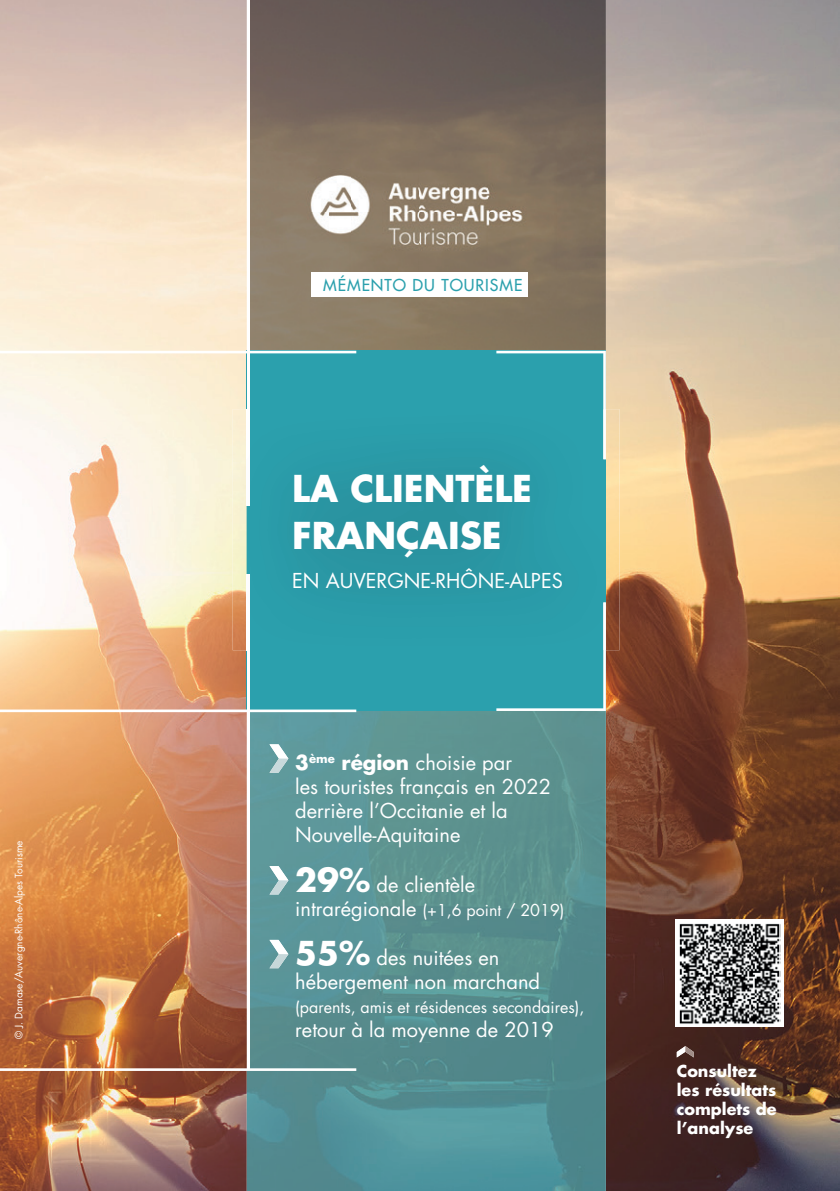
<style>
.page{position:relative;width:840px;height:1191px;background:#fff}
.page>*{position:absolute;margin:0;border:0;box-sizing:border-box;transform-origin:0 0}
.t1{font:700 36px/47.2px "Futura Std";color:#fff}
.t2{font:20px/24px "Futura Std";color:#fff}
.t3{font:16px "Futura Std";color:#fff}
.t4{font:700 16px/19.2px "Futura Std";color:#fff}
.t5{font:500 16px "Futura Std";letter-spacing:.06em;color:#2ba0ad}
.t6{font:10px "Futura Std";color:#fff}
.s1{font-weight:700}
.s2{font-weight:700;font-size:32px}
.s3{font-size:20px}
</style>
<div class="page">
<img style="left:0;top:0;width:839px;height:1191px">
<img style="left:247px;top:711px;width:358px;height:480px">
<img style="left:249px;top:0;width:356px;height:351px">
<div style="left:247px;top:351px;width:358px;height:360px;background:#2ba0ad"></div>
<hr style="left:0;top:709px;width:356px;height:3px;background:#fff">
<hr style="left:0;top:1068px;width:356px;height:3px;background:#fff">
<hr style="left:0;top:351px;width:356px;height:2px;background:#fff">
<hr style="left:247px;top:0;width:2px;height:506px;background:#fff">
<svg style="left:496px;top:650px;width:109px;height:61px"></svg>
<hr style="left:247px;top:574px;width:2px;height:495px;background:#fff">
<svg style="left:496px;top:351px;width:109px;height:58px"></svg>
<svg style="left:269px;top:744px;width:19px;height:14px"></svg>
<img style="left:269px;top:758px;width:19px;height:14px">
<svg style="left:269px;top:866px;width:19px;height:14px"></svg>
<img style="left:269px;top:880px;width:19px;height:14px">
<svg style="left:269px;top:940px;width:19px;height:14px"></svg>
<img style="left:269px;top:954px;width:19px;height:14px">
<svg style="left:676px;top:1046px;width:17px;height:11px"></svg>
<div style="left:674px;top:919px;width:108px;height:108px;background:#fff"></div>
<img style="left:679px;top:923px;width:101px;height:101px">
<img style="left:232px;top:409px;width:387px;height:241px">
<img style="left:247px;top:409px;width:2px;height:97px">
<img style="left:603px;top:602px;width:2px;height:48px">
<img style="left:247px;top:574px;width:2px;height:76px">
<img style="left:603px;top:409px;width:2px;height:50px">
<img style="left:283px;top:153px;width:273px;height:119px">
<div style="left:311px;top:272px;width:217px;height:25px;background:#fff"></div>
<p class="t6" style="left:12px;top:1039px;width:200px;rotate:-90deg">© J. Damase/Auvergne-Rhône-Alpes Tourisme</p>
<p class="t5" style="left:323px;top:275px;width:201px">MÉMENTO DU TOURISME</p>
<h1 class="t1" style="left:292px;top:464px;width:241px">LA CLIENTÈLE<br>FRANÇAISE</h1>
<p class="t2" style="left:292px;top:569px;width:272px">EN AUVERGNE-RHÔNE-ALPES</p>
<p class="t2" style="left:295px;top:750px;width:257px"><span class="s1">3</span><sup>ème</sup> <span class="s1">région</span> choisie par<br>les touristes français en 2022 derrière l’Occitanie et la<br>Nouvelle-Aquitaine</p>
<p class="t2" style="left:295px;top:872px;width:181px"><span class="s2">29%</span> de clientèle</p>
<p class="t3" style="left:295px;top:899px;width:270px"><span class="s3">intrarégionale</span> (+1,6 point / 2019)</p>
<p class="t2" style="left:295px;top:946px;width:246px"><span class="s2">55%</span> des nuitées en hébergement non marchand</p>
<p class="t3" style="left:295px;top:997px;width:290px">(parents, amis et résidences secondaires),</p>
<p class="t2" style="left:295px;top:1018px;width:260px">retour à la moyenne de 2019</p>
<p class="t4" style="left:676px;top:1060px;width:101px">Consultez les résultats complets de l’analyse</p>
</div>
